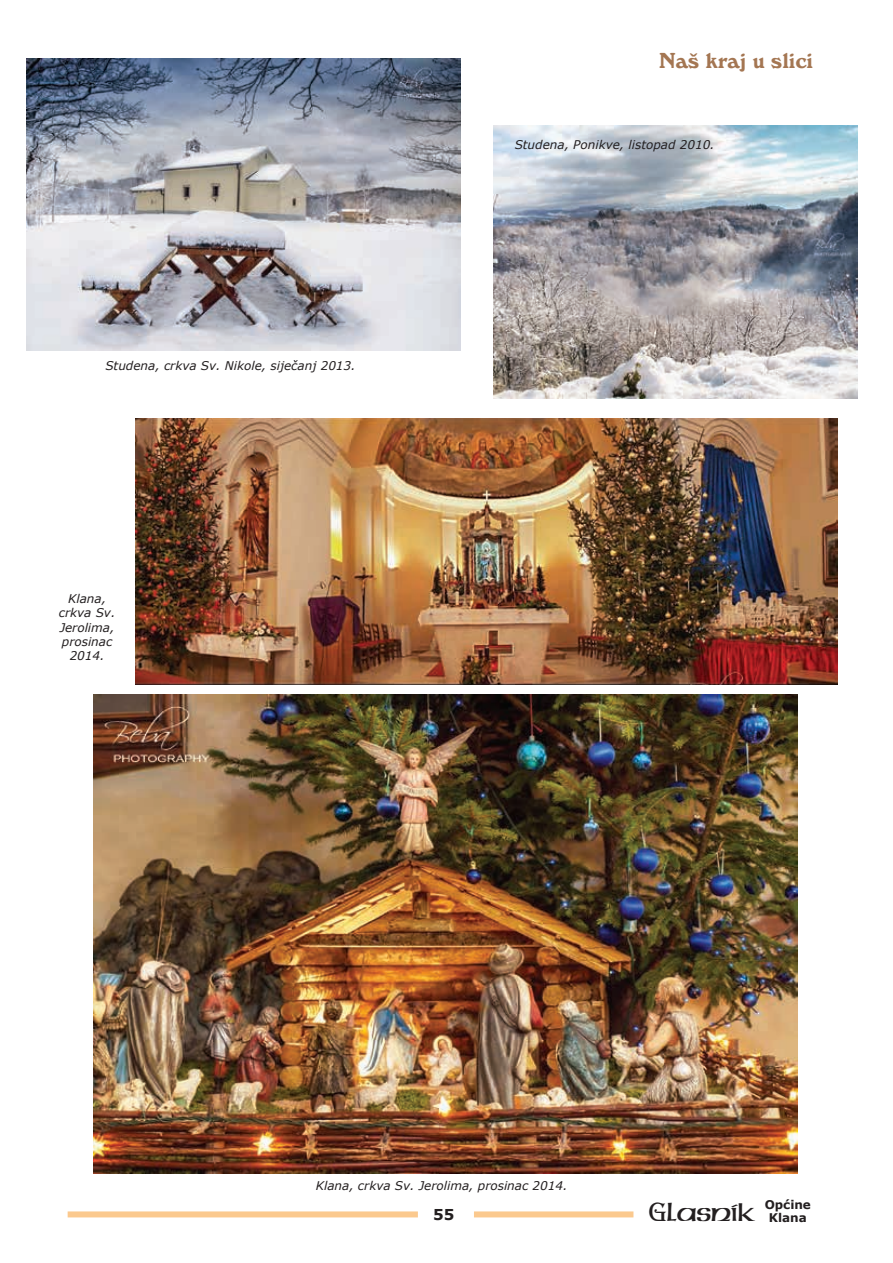
<style>
.page{position:relative;width:893px;height:1263px;background:#fff}
.page>*{position:absolute;margin:0;border:0;box-sizing:border-box;transform-origin:0 0}
.t1{font:27px "American Unc D";color:#231f20}
.t2{font:21px "Windsor BT";color:#a47652}
.t3{font:700 15px "Verdana";color:#231f20}
.t4{font:italic 12px/14.4px "Verdana";color:#231f20;text-align:center}
.t5{font:700 12px/13.5px "Verdana";color:#231f20;text-align:center}
.s1{font-family:"Algerian Bas DEE"}
</style>
<div class="page">
<div style="left:474px;top:1211px;width:159px;height:6px;background:#fbc98e"></div>
<div style="left:68px;top:1211px;width:350px;height:6px;background:#fbc98e"></div>
<img style="left:94px;top:694px;width:703px;height:479px">
<img style="left:27px;top:59px;width:434px;height:291px">
<img style="left:493px;top:125px;width:365px;height:274px">
<img style="left:135px;top:418px;width:703px;height:266px">
<h2 class="t2" style="left:659px;top:49px;width:156px">Naš kraj u slici</h2>
<p class="t4" style="left:105px;top:358px;width:252px">Studena, crkva Sv. Nikole, siječanj 2013.</p>
<p class="t4" style="left:59px;top:591px;width:58px">Klana, crkva Sv.<br>Jerolima, prosinac<br>2014.</p>
<p class="t4" style="left:515px;top:138px;width:201px">Studena, Ponikve, listopad 2010.</p>
<p class="t4" style="left:316px;top:1178px;width:253px">Klana, crkva Sv. Jerolima, prosinac 2014.</p>
<p class="t3" style="left:433px;top:1204px;width:23px">55</p>
<h1 class="t1" style="left:649px;top:1198px;width:108px"><span class="s1">G</span>lasnik</h1>
<p class="t5" style="left:765px;top:1197px;width:48px">Općine<br>Klana</p>
</div>
